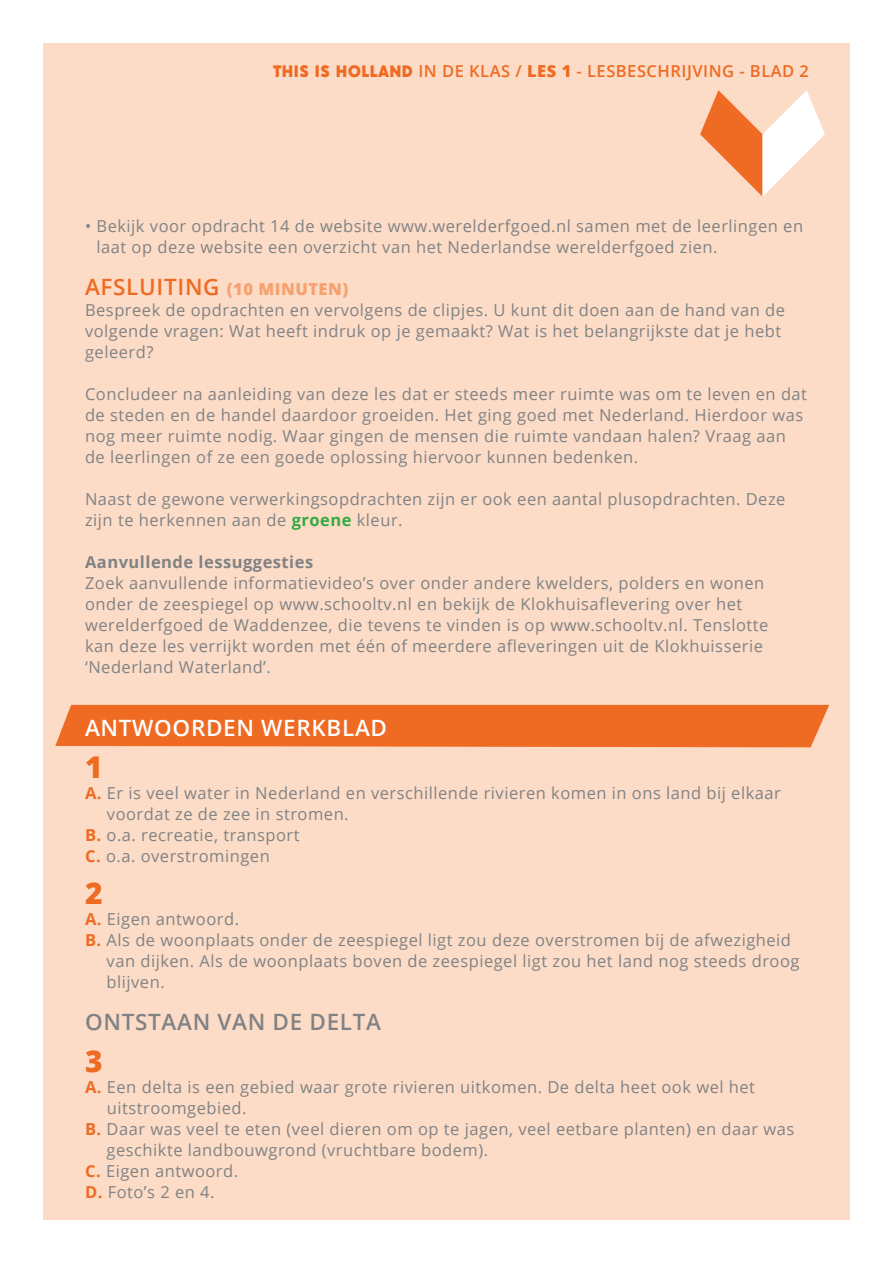
<style>
.page{position:relative;width:893px;height:1263px;background:#fcdcc6}
.page>*{position:absolute;margin:0;border:0;box-sizing:border-box;transform-origin:0 0}
.TIHOL_plat{font:800 30px "Open Sans";color:#ef6a22}
.TIHOL_kopje_grijs_ka{font:600 22.5px "Open Sans";letter-spacing:.03em;color:#fff}
.TIHOL_kopje_grijs_ka-2{font:600 22.5px "Open Sans";letter-spacing:.03em;color:#808285}
.TIHOL_plat-2{font:16.5px/21px "Open Sans";letter-spacing:.03em;color:#808285}
.Brood{font:600 16.5px "Open Sans";letter-spacing:.03em;color:#ef6a22}
.TIHOL_plat-3{font:700 16.5px "Open Sans";letter-spacing:.03em;color:#808285}
.TIHOL_kopje_grijs_ka-3{font:800 16.5px "Open Sans";letter-spacing:.03em;color:#f6a16e}
.s1{font-family:"Acre";font-weight:800}
.s2{font-weight:800}
.s3{font-weight:600;font-size:22.5px;color:#ef6a22}
.s4{font-weight:700;color:#34a945}
.s5{font-weight:700;color:#ef6a22}
</style>
<div class="page">
<div style="left:0;top:0;width:42px;height:1236px;background:#fff"></div>
<div style="left:850px;top:0;width:43px;height:1263px;background:#fff"></div>
<div style="left:0;top:1221px;width:893px;height:42px;background:#fff"></div>
<div style="left:0;top:0;width:893px;height:43px;background:#fff"></div>
<div style="left:55px;top:705px;width:774px;height:42px;background:#ef6a22"></div>
<svg style="left:700px;top:90px;width:125px;height:107px"></svg>
<p class="Brood" style="left:273px;top:60px;width:537px"><span class="s1">THIS IS HOLLAND</span> IN DE KLAS / <span class="s2">LES 1</span> - LESBESCHRIJVING - BLAD 2</p>
<p class="TIHOL_plat-2" style="left:97px;top:215px;width:708px;text-indent:-11px">• Bekijk voor opdracht 14 de website www.werelderfgoed.nl samen met de leerlingen en laat op deze website een overzicht van het Nederlandse werelderfgoed zien.</p>
<p class="TIHOL_kopje_grijs_ka-3" style="left:85px;top:277px;width:265px"><span class="s3">AFSLUITING</span> (10 MINUTEN)</p>
<p class="TIHOL_plat-2" style="left:85px;top:299px;width:701px">Bespreek de opdrachten en vervolgens de clipjes. U kunt dit doen aan de hand van de volgende vragen: Wat heeft indruk op je gemaakt? Wat is het belangrijkste dat je hebt geleerd?</p>
<p class="TIHOL_plat-2" style="left:85px;top:383px;width:724px">Concludeer na aanleiding van deze les dat er steeds meer ruimte was om te leven en dat de steden en de handel daardoor groeiden. Het ging goed met Nederland. Hierdoor was nog meer ruimte nodig. Waar gingen de mensen die ruimte vandaan halen? Vraag aan de leerlingen of ze een goede oplossing hiervoor kunnen bedenken.</p>
<p class="TIHOL_plat-2" style="left:85px;top:488px;width:702px">Naast de gewone verwerkingsopdrachten zijn er ook een aantal plusopdrachten. Deze zijn te herkennen aan de <span class="s4">groene</span> kleur.</p>
<p class="TIHOL_plat-3" style="left:85px;top:550px;width:230px">Aanvullende lessuggesties</p>
<p class="TIHOL_plat-2" style="left:85px;top:572px;width:685px">Zoek aanvullende informatievideo’s over onder andere kwelders, polders en wonen onder de zeespiegel op www.schooltv.nl en bekijk de Klokhuisaflevering over het werelderfgoed de Waddenzee, die tevens te vinden is op www.schooltv.nl. Tenslotte kan deze les verrijkt worden met één of meerdere afleveringen uit de Klokhuisserie ‘Nederland Waterland’.</p>
<p class="TIHOL_kopje_grijs_ka" style="left:85px;top:713px;width:304px">ANTWOORDEN WERKBLAD</p>
<p class="TIHOL_plat" style="left:85px;top:744px;width:19px">1</p>
<p class="TIHOL_plat-2" style="left:107px;top:782px;width:675px;text-indent:-22px"><span class="s5">A.</span> Er is veel water in Nederland en verschillende rivieren komen in ons land bij elkaar voordat ze de zee in stromen.</p>
<p class="TIHOL_plat-2" style="left:85px;top:824px;width:216px"><span class="s5">B.</span> o.a. recreatie, transport</p>
<p class="TIHOL_plat-2" style="left:85px;top:845px;width:186px"><span class="s5">C.</span> o.a. overstromingen</p>
<p class="TIHOL_plat" style="left:85px;top:870px;width:19px">2</p>
<p class="TIHOL_plat-2" style="left:85px;top:908px;width:155px"><span class="s5">A.</span> Eigen antwoord.</p>
<p class="TIHOL_plat-2" style="left:107px;top:929px;width:694px;text-indent:-22px"><span class="s5">B.</span> Als de woonplaats onder de zeespiegel ligt zou deze overstromen bij de afwezigheid van dijken. Als de woonplaats boven de zeespiegel ligt zou het land nog steeds droog blijven.</p>
<p class="TIHOL_kopje_grijs_ka-2" style="left:85px;top:1007px;width:298px">ONTSTAAN VAN DE DELTA</p>
<p class="TIHOL_plat" style="left:85px;top:1038px;width:19px">3</p>
<p class="TIHOL_plat-2" style="left:107px;top:1076px;width:650px;text-indent:-22px"><span class="s5">A.</span> Een delta is een gebied waar grote rivieren uitkomen. De delta heet ook wel het uitstroomgebied.</p>
<p class="TIHOL_plat-2" style="left:107px;top:1118px;width:689px;text-indent:-22px"><span class="s5">B.</span> Daar was veel te eten (veel dieren om op te jagen, veel eetbare planten) en daar was geschikte landbouwgrond (vruchtbare bodem).</p>
<p class="TIHOL_plat-2" style="left:85px;top:1160px;width:155px"><span class="s5">C.</span> Eigen antwoord.</p>
<p class="TIHOL_plat-2" style="left:85px;top:1181px;width:131px"><span class="s5">D.</span> Foto’s 2 en 4.</p>
</div>
